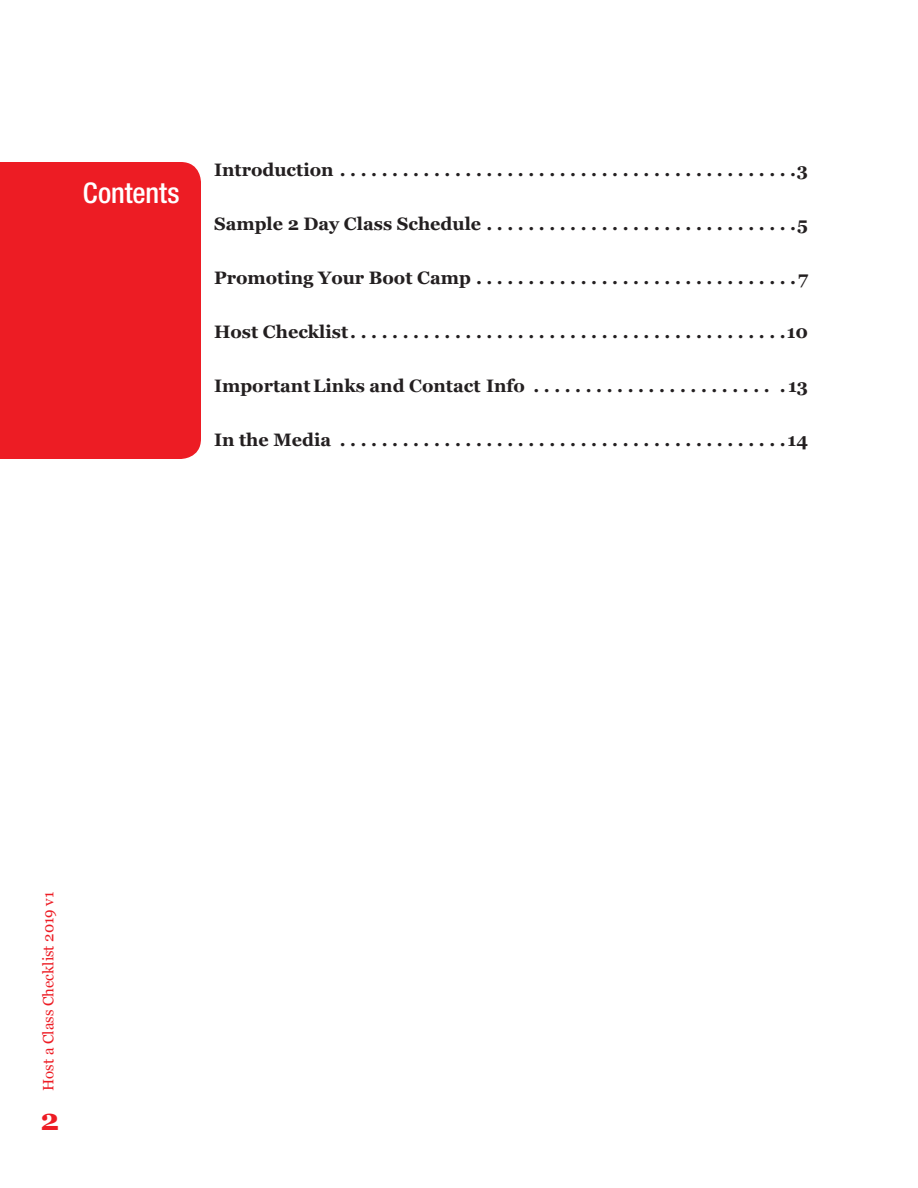
<style>
.page{position:relative;width:918px;height:1188px;background:#fff}
.page>*{position:absolute;margin:0;border:0;box-sizing:border-box;transform-origin:0 0}
.t1{font:700 30px "Georgia";color:#ed1c24}
.t2{font:500 condensed 28.5px "Helvetica Neue LT Std";color:#fff}
.t3{font:700 18px "Georgia";color:#231f20}
.t4{font:15px "Georgia";color:#ed1c24}
.s1{font-style:inherit}
</style>
<div class="page">
<div style="left:0;top:162px;width:201px;height:297px;background:#ed1c24"></div>
<h2 class="t2" style="left:83px;top:175px;width:98px">Contents</h2>
<p class="t3" style="left:214px;top:158px;width:595px">Introduction . . . . . . . . . . . . . . . . . . . . . . . . . . . . . . . . . . . . . . . . . . . 3</p>
<p class="t3" style="left:214px;top:212px;width:595px">Sample 2 Day Class Schedule . . . . . . . . . . . . . . . . . . . . . . . . . . . . . 5</p>
<p class="t3" style="left:214px;top:266px;width:595px">Promoting Your Boot Camp . . . . . . . . . . . . . . . . . . . . . . . . . . . . . . 7</p>
<p class="t3" style="left:214px;top:320px;width:595px">Host Checklist . . . . . . . . . . . . . . . . . . . . . . . . . . . . . . . . . . . . . . . . . 10</p>
<p class="t3" style="left:214px;top:374px;width:596px"><span class="s1">.</span> . . . . . . . . . . . . . . . . . . . . . . . 13</p>
<p class="t3" style="left:214px;top:428px;width:595px">In the Media . . . . . . . . . . . . . . . . . . . . . . . . . . . . . . . . . . . . . . . . . . 14</p>
<p class="t4" style="left:37px;top:1091px;width:201px;rotate:-90deg">Host a Class Checklist 2019 v1</p>
<h1 class="t1" style="left:40px;top:1100px;width:20px">2</h1>
</div>
